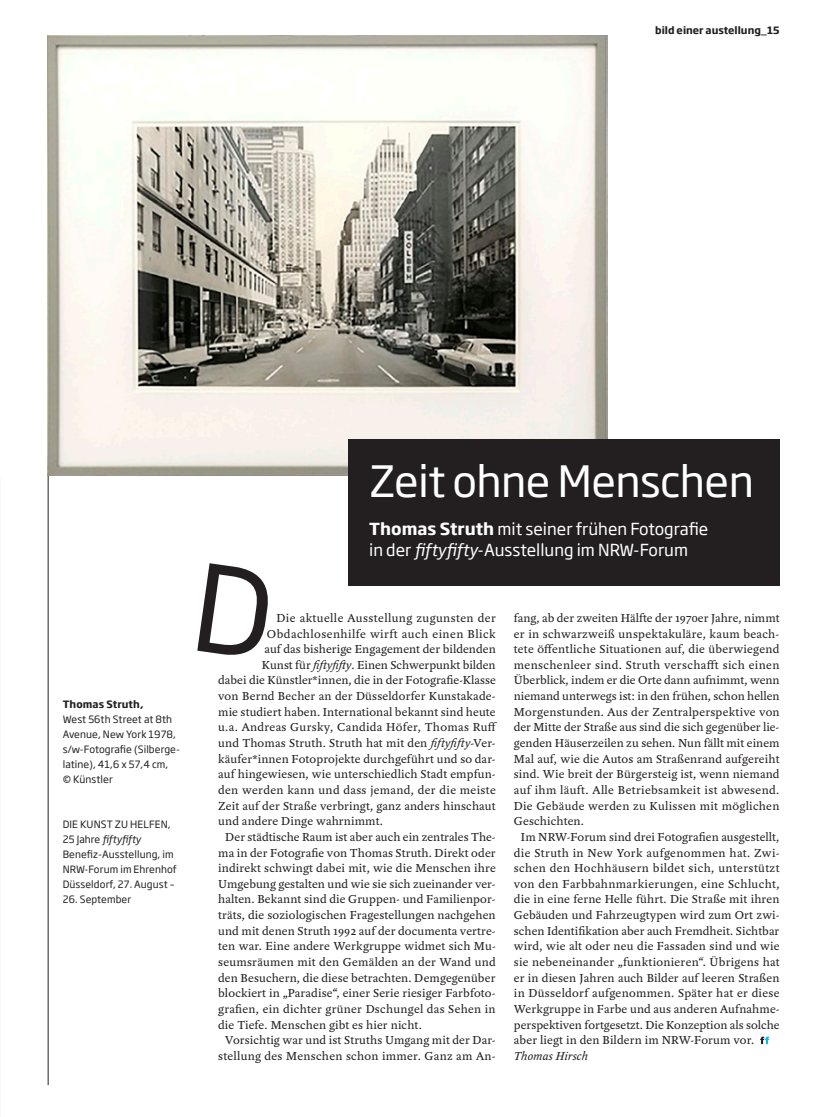
<style>
.page{position:relative;width:815px;height:1117px;background:#fff}
.page>*{position:absolute;margin:0;border:0;box-sizing:border-box;transform-origin:0 0}
.t1{font:42.62px "Soho Gothic Std";letter-spacing:-.015em;color:#fff}
.t2{font:16.38px/21.1px "Soho Gothic Std";color:#fff}
.t3{font:12.5px "Yoga OT";letter-spacing:.01em;color:#231f20}
.t4{font:12.5px "Yoga OT";letter-spacing:.03em;color:#231f20}
.t5{font:12.5px "Yoga OT";letter-spacing:.035em;color:#231f20}
.t6{font:italic 12.5px "Yoga OT";letter-spacing:.01em;color:#231f20}
.t7{font:10px/15px "Soho Gothic Std";letter-spacing:.01em;color:#231f20}
.t8{font:700 10px "Soho Gothic Std";color:#231f20}
.s1{font-style:italic}
.s2{font-weight:700}
</style>
<div class="page">
<hr style="left:48px;top:39px;width:1px;height:1045px;background:#231f20">
<img style="left:48px;top:35px;width:560px;height:441px">
<div style="left:348px;top:439px;width:432px;height:146px;background:#231f20"></div>
<svg style="left:760px;top:1036px;width:9px;height:7px"></svg>
<p class="t8" style="left:655px;top:24px;width:126px">bild einer austellung_15</p>
<p class="t8" style="left:63px;top:697px;width:82px">Thomas Struth,</p>
<p class="t7" style="left:63px;top:712px;width:119px">West 56th Street at 8th<br>Avenue, New York 1978, s/w-Fotografie (Silberge&shy;latine), 41,6 x 57,4 cm,<br>© Künstler</p>
<p class="t7" style="left:63px;top:817px;width:116px">DIE KUNST ZU HELFEN,<br>25 Jahre <span class="s1">fiftyfifty<br></span>Benefiz-Ausstellung, im<br>NRW-Forum im Ehrenhof<br>Düsseldorf, 27. August –</p>
<p class="t7" style="left:63px;top:892px;width:70px">26. September</p>
<h1 class="t1" style="left:369px;top:454px;width:386px">Zeit ohne Menschen</h1>
<h2 class="t2" style="left:369px;top:518px;width:341px"><span class="s2">Thomas Struth</span> mit seiner frühen Fotografie in der <span class="s1">fiftyfifty</span>-Ausstellung im NRW-Forum</h2>
<p class="t5" style="left:277px;top:611px;width:221px">Die aktuelle Ausstellung zugunsten der</p>
<p class="t5" style="left:267px;top:626px;width:230px">Obdachlosenhilfe wirft auch einen Blick</p>
<p class="t3" style="left:264px;top:642px;width:233px">auf das bisherige Engagement der bildenden</p>
<p class="t3" style="left:262px;top:658px;width:235px">Kunst für <span class="s1">fiftyfifty</span>. Einen Schwerpunkt bilden</p>
<p class="t3" style="left:218px;top:673px;width:279px">dabei die Künstler*innen, die in der Fotografie-Klasse</p>
<p class="t3" style="left:218px;top:689px;width:279px">von Bernd Becher an der Düsseldorfer Kunstakade-</p>
<p class="t3" style="left:218px;top:705px;width:279px">mie studiert haben. International bekannt sind heute</p>
<p class="t3" style="left:218px;top:720px;width:280px">u.a. Andreas Gursky, Candida Höfer, Thomas Ruff</p>
<p class="t3" style="left:218px;top:736px;width:279px">und Thomas Struth. Struth hat mit den <span class="s1">fiftyfifty</span>-Ver-</p>
<p class="t3" style="left:218px;top:751px;width:279px">käufer*innen Fotoprojekte durchgeführt und so dar-</p>
<p class="t3" style="left:218px;top:767px;width:279px">auf hingewiesen, wie unterschiedlich Stadt empfun-</p>
<p class="t4" style="left:218px;top:783px;width:279px">den werden kann und dass jemand, der die meiste</p>
<p class="t3" style="left:218px;top:798px;width:279px">Zeit auf der Straße verbringt, ganz anders hinschaut</p>
<p class="t3" style="left:218px;top:814px;width:166px">und andere Dinge wahrnimmt.</p>
<p class="t3" style="left:225px;top:830px;width:272px">Der städtische Raum ist aber auch ein zentrales The-</p>
<p class="t3" style="left:218px;top:845px;width:279px">ma in der Fotografie von Thomas Struth. Direkt oder</p>
<p class="t3" style="left:218px;top:861px;width:279px">indirekt schwingt dabei mit, wie die Menschen ihre</p>
<p class="t3" style="left:218px;top:876px;width:279px">Umgebung gestalten und wie sie sich zueinander ver-</p>
<p class="t3" style="left:218px;top:892px;width:279px">halten. Bekannt sind die Gruppen- und Familienpor-</p>
<p class="t3" style="left:218px;top:908px;width:279px">träts, die soziologischen Fragestellungen nachgehen</p>
<p class="t3" style="left:218px;top:923px;width:279px">und mit denen Struth 1992 auf der documenta vertre-</p>
<p class="t3" style="left:218px;top:939px;width:279px">ten war. Eine andere Werkgruppe widmet sich Mu-</p>
<p class="t3" style="left:218px;top:955px;width:279px">seumsräumen mit den Gemälden an der Wand und</p>
<p class="t3" style="left:218px;top:970px;width:279px">den Besuchern, die diese betrachten. Demgegenüber</p>
<p class="t3" style="left:218px;top:986px;width:279px">blockiert in „Paradise“, einer Serie riesiger Farbfoto-</p>
<p class="t3" style="left:218px;top:1001px;width:279px">grafien, ein dichter grüner Dschungel das Sehen in</p>
<p class="t3" style="left:218px;top:1017px;width:205px">die Tiefe. Menschen gibt es hier nicht.</p>
<p class="t3" style="left:225px;top:1033px;width:272px">Vorsichtig war und ist Struths Umgang mit der Dar-</p>
<p class="t3" style="left:218px;top:1048px;width:279px">stellung des Menschen schon immer. Ganz am An-</p>
<p class="t3" style="left:514px;top:611px;width:267px">fang, ab der zweiten Hälfte der 1970er Jahre, nimmt</p>
<p class="t3" style="left:514px;top:626px;width:267px">er in schwarzweiß unspektakuläre, kaum beach-</p>
<p class="t3" style="left:514px;top:642px;width:267px">tete öffentliche Situationen auf, die überwiegend</p>
<p class="t4" style="left:514px;top:658px;width:267px">menschenleer sind. Struth verschafft sich einen</p>
<p class="t3" style="left:514px;top:673px;width:267px">Überblick, indem er die Orte dann aufnimmt, wenn</p>
<p class="t3" style="left:514px;top:689px;width:267px">niemand unterwegs ist: in den frühen, schon hellen</p>
<p class="t3" style="left:514px;top:705px;width:267px">Morgenstunden. Aus der Zentralperspektive von</p>
<p class="t3" style="left:514px;top:720px;width:267px">der Mitte der Straße aus sind die sich gegenüber lie-</p>
<p class="t3" style="left:514px;top:736px;width:267px">genden Häuserzeilen zu sehen. Nun fällt mit einem</p>
<p class="t3" style="left:514px;top:751px;width:267px">Mal auf, wie die Autos am Straßenrand aufgereiht</p>
<p class="t3" style="left:514px;top:767px;width:267px">sind. Wie breit der Bürgersteig ist, wenn niemand</p>
<p class="t4" style="left:514px;top:783px;width:267px">auf ihm läuft. Alle Betriebsamkeit ist abwesend.</p>
<p class="t3" style="left:514px;top:798px;width:267px">Die Gebäude werden zu Kulissen mit möglichen</p>
<p class="t3" style="left:514px;top:814px;width:72px">Geschichten.</p>
<p class="t3" style="left:521px;top:830px;width:260px">Im NRW-Forum sind drei Fotografien ausgestellt,</p>
<p class="t4" style="left:514px;top:845px;width:267px">die Struth in New York aufgenommen hat. Zwi-</p>
<p class="t4" style="left:514px;top:861px;width:267px">schen den Hochhäusern bildet sich, unterstützt</p>
<p class="t4" style="left:514px;top:876px;width:267px">von den Farbbahnmarkierungen, eine Schlucht,</p>
<p class="t3" style="left:514px;top:892px;width:267px">die in eine ferne Helle führt. Die Straße mit ihren</p>
<p class="t3" style="left:514px;top:908px;width:267px">Gebäuden und Fahrzeugtypen wird zum Ort zwi-</p>
<p class="t3" style="left:514px;top:923px;width:267px">schen Identifikation aber auch Fremdheit. Sichtbar</p>
<p class="t3" style="left:514px;top:939px;width:267px">wird, wie alt oder neu die Fassaden sind und wie</p>
<p class="t3" style="left:514px;top:955px;width:267px">sie nebeneinander „funktionieren“. Übrigens hat</p>
<p class="t3" style="left:514px;top:970px;width:267px">er in diesen Jahren auch Bilder auf leeren Straßen</p>
<p class="t3" style="left:514px;top:986px;width:267px">in Düsseldorf aufgenommen. Später hat er diese</p>
<p class="t3" style="left:514px;top:1001px;width:267px">Werkgruppe in Farbe und aus anderen Aufnahme-</p>
<p class="t3" style="left:514px;top:1017px;width:267px">perspektiven fortgesetzt. Die Konzeption als solche</p>
<p class="t3" style="left:514px;top:1033px;width:242px">aber liegt in den Bildern im NRW-Forum vor.</p>
<p class="t6" style="left:514px;top:1048px;width:76px">Thomas Hirsch</p>
</div>
